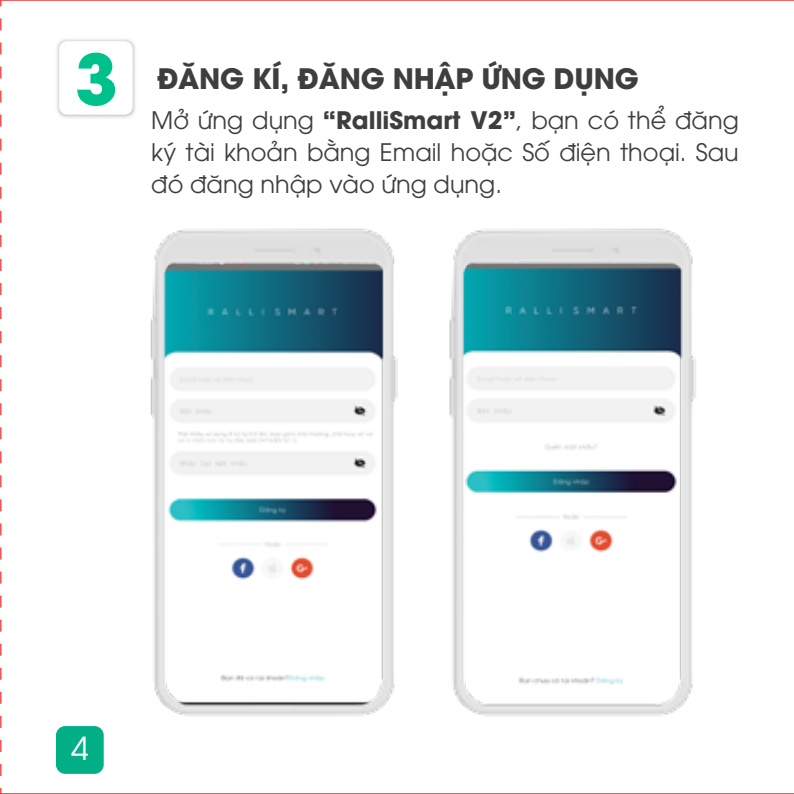
<style>
.page{position:relative;width:794px;height:794px;background:#fff}
.page>*{position:absolute;margin:0;border:0;box-sizing:border-box;transform-origin:0 0}
.t1{font:700 69.6px "RD Avo";color:#00c08c}
.t2{font:31.6px "RD Avo";color:#fff}
.t3{font:700 28px "RD Avo";letter-spacing:-.01em;color:#3e3e3f}
.t4{font:24px/32px "RD Avo";color:#3e3e3f;text-align:justify}
.s1{font-weight:700}
</style>
<div class="page">
<svg style="left:0;top:0;width:2px;height:6px"></svg>
<svg style="left:0;top:18px;width:2px;height:758px"></svg>
<svg style="left:0;top:788px;width:2px;height:6px"></svg>
<div style="left:56px;top:726px;width:48px;height:48px;background:#03af86;border-radius:9px"></div>
<img style="left:57px;top:39px;width:78px;height:79px">
<div style="left:59px;top:41px;width:74px;height:74px;background:#fff;border-radius:8px"></div>
<img style="left:150px;top:228px;width:248px;height:488px">
<img style="left:449px;top:228px;width:247px;height:488px">
<h1 class="t1" style="left:75px;top:21px;width:45px">3</h1>
<p class="t3" style="left:157px;top:55px;width:483px">ĐĂNG KÍ, ĐĂNG NHẬP ỨNG DỤNG</p>
<p class="t4" style="left:151px;top:102px;width:589px">Mở ứng dụng <span class="s1">“RalliSmart V2”</span>, bạn có thể đăng ký tài khoản bằng Email hoặc Số điện thoại. Sau đó đăng nhập vào ứng dụng.</p>
<h2 class="t2" style="left:71px;top:723px;width:19px">4</h2>
<h2 class="t2" style="left:66px;top:742px;width:37px">04</h2>
</div>
